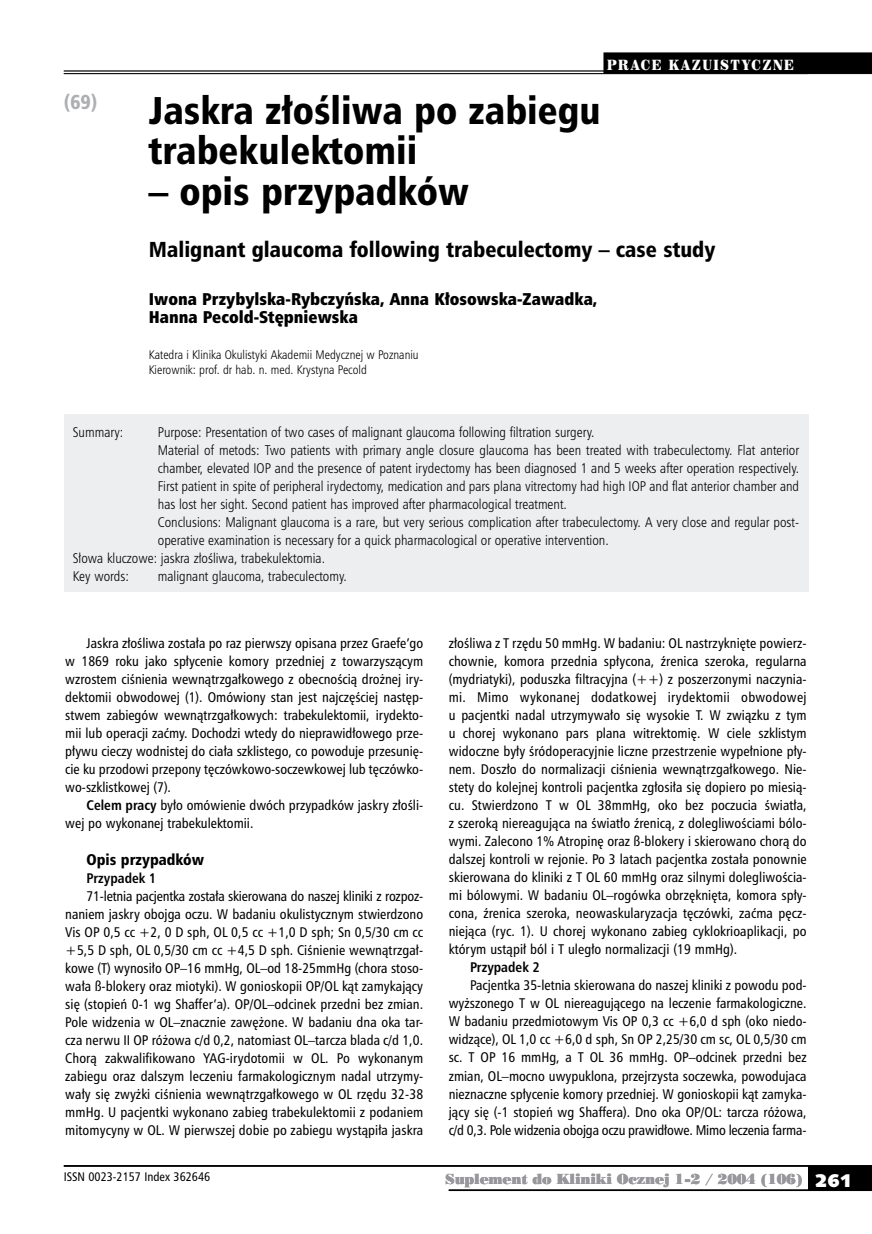
<style>
.page{position:relative;width:872px;height:1234px;background:#fff}
.page>*{position:absolute;margin:0;border:0;box-sizing:border-box;transform-origin:0 0}
.t1{font:37.5px/40.5px "Humnst 777 Blk Cn PL";color:#000}
.t2{font:21px "Humnst 777 Blk Cn PL";color:#000}
.t3{font:19.5px "Humnst 777 Blk Cn PL";color:#aeafb2}
.t4{font:16.5px/18px "Humnst 777 X Blk Cn PL";color:#000}
.t5{font:15px "Humnst 777 Blk Cn PL";color:#000}
.t6{font:13.5px/18px "Humnst 777 Cn PL";color:#000;text-align:justify}
.t7{font:13.5px "Humnst 777 Lt Cn PL";color:#000}
.t8{font:13.5px "Poster Bodoni PL";letter-spacing:-.015em;color:#98989c}
.t9{font:700 13.5px "Humnst 777 Cn PL";color:#000}
.t10{font:13.5px "Century 725 Blk PL";letter-spacing:.13em;color:#fff;scale:.8 1}
.t11{font:12px/15px "Humnst 777 Lt Cn PL";color:#000}
.t12{font:12px "Humnst 777 Cn PL";color:#000}
.s1{font-weight:700}
.s2{font-family:"Humanst 531 U Blk PL";font-size:18px;color:#fff}
</style>
<div class="page">
<div style="left:808px;top:1165px;width:64px;height:25px;background:#000"></div>
<hr style="left:64px;top:1164px;width:808px;height:2px;background:#000">
<hr style="left:449px;top:1189px;width:423px;height:1px;background:#000">
<hr style="left:64px;top:71px;width:808px;height:1px;background:#000">
<hr style="left:64px;top:73px;width:808px;height:1px;background:#000">
<div style="left:64px;top:414px;width:744px;height:177px;background:#edeeef"></div>
<div style="left:603px;top:52px;width:269px;height:22px;background:#000"></div>
<h3 class="t3" style="left:64px;top:89px;width:35px">(69)</h3>
<p class="t10" style="left:607px;top:56px;width:235px">PRACE KAZUISTYCZNE</p>
<h1 class="t1" style="left:149px;top:89px;width:453px">Jaskra złośliwa po zabiegu trabekulektomii</h1>
<h1 class="t1" style="left:149px;top:170px;width:322px">– opis przypadków</h1>
<h2 class="t2" style="left:149px;top:235px;width:568px">Malignant glaucoma following trabeculectomy – case study</h2>
<p class="t4" style="left:149px;top:289px;width:450px">Iwo-na Przy-byl-ska--Ry-bczy-ńska, An-na Kło-sow-ska--Z-awa-dka,<br>Han-na Pe-cold--Stę-pnie-wska</p>
<p class="t11" style="left:149px;top:347px;width:271px">Ka-te-dra i Kli-ni-ka Oku-li-sty-ki Aka-de-mii Me-dycz-nej w Po-zna-niu<br>Kie-row-nik: prof. dr hab. n. med. Kry-sty-na Pe-cold</p>
<p class="t7" style="left:73px;top:423px;width:52px">Summary:</p>
<p class="t7" style="left:158px;top:423px;width:438px">Purpose: Presentation of two cases of malignant glaucoma following filtration surgery.</p>
<p class="t7" style="left:158px;top:441px;width:643px">Material of metods: Two patients with primary angle closure glaucoma has been treated with trabeculectomy. Flat anterior</p>
<p class="t7" style="left:158px;top:459px;width:643px">chamber, elevated IOP and the presence of patent irydectomy has been diagnosed 1 and 5 weeks after operation respectively.</p>
<p class="t7" style="left:158px;top:477px;width:643px">First patient in spite of peripheral irydectomy, medication and pars plana vitrectomy had high IOP and flat anterior chamber and</p>
<p class="t7" style="left:158px;top:495px;width:410px">has lost her sight. Second patient has improved after pharmacological treatment.</p>
<p class="t7" style="left:158px;top:513px;width:643px">Conclusions: Malignant glaucoma is a rare, but very serious complication after trabeculectomy. A very close and regular post-</p>
<p class="t7" style="left:158px;top:531px;width:452px">operative examination is necessary for a quick pharmacological or operative intervention.</p>
<p class="t7" style="left:73px;top:549px;width:254px">Słowa kluczowe: jaskra złośliwa, trabekulektomia.</p>
<p class="t7" style="left:73px;top:567px;width:58px">Key words:</p>
<p class="t7" style="left:158px;top:567px;width:190px">malignant glaucoma, trabeculectomy.</p>
<p class="t6" style="left:65px;top:634px;width:359px;text-indent:21px">Jaskra złośliwa została po raz pierwszy opisana przez Graefe’go w 1869 roku jako spłycenie komory przedniej z towarzyszącym wzrostem ciśnienia wewnątrzgałkowego z obecnością drożnej iry&shy;dektomii obwodowej (1). Omówiony stan jest najczęściej następ&shy;stwem zabiegów wewnątrzgałkowych: trabekulektomii, irydekto&shy;mii lub operacji zaćmy. Dochodzi wtedy do nieprawidłowego prze&shy;pływu cieczy wodnistej do ciała szklistego, co powoduje przesunię&shy;cie ku przodowi przepony tęczówkowo-soczewkowej lub tęczówko&shy;wo-szklistkowej (7).</p>
<p class="t6" style="left:65px;top:796px;width:358px;text-indent:21px"><span class="s1">Ce-lem pra-cy</span> było omówienie dwóch przypadków jaskry złośli&shy;wej po wykonanej trabekulektomii.</p>
<p class="t5" style="left:87px;top:849px;width:119px">Opis przypadków</p>
<p class="t9" style="left:87px;top:868px;width:71px">Przy-pa-dek 1</p>
<p class="t6" style="left:65px;top:886px;width:359px;text-indent:21px">71-letnia pacjentka została skierowana do naszej kliniki z rozpoz&shy;naniem jaskry obojga oczu. W badaniu okulistycznym stwierdzono Vis OP 0,5 cc +2, 0 D sph, OL 0,5 cc +1,0 D sph; Sn 0,5/30 cm cc +5,5 D sph, OL 0,5/30 cm cc +4,5 D sph. Ciśnienie wewnątrzgał&shy;kowe (T) wynosiło OP–16 mmHg, OL–od 18-25mmHg (chora stoso&shy;wała ß-blokery oraz miotyki). W gonioskopii OP/OL kąt zamykający się (stopień 0-1 wg Shaffer’a). OP/OL–odcinek przedni bez zmian.<br>Pole widzenia w OL–znacznie zawężone. W badaniu dna oka tar&shy;cza nerwu II OP różowa c/d 0,2, natomiast OL–tarcza blada c/d 1,0.<br>Chorą zakwalifikowano YAG-irydotomii w OL. Po wykonanym zabiegu oraz dalszym leczeniu farmakologicznym nadal utrzymy&shy;wały się zwyżki ciśnienia wewnątrzgałkowego w OL rzędu 32-38 mmHg. U pacjentki wykonano zabieg trabekulektomii z podaniem mitomycyny w OL. W pierwszej dobie po zabiegu wystąpiła jaskra</p>
<p class="t12" style="left:64px;top:1168px;width:148px">ISSN 0023-2157 Index 362646</p>
<p class="t6" style="left:449px;top:634px;width:359px">złośliwa z T rzędu 50 mmHg. W badaniu: OL nastrzyknięte powierz&shy;chownie, komora przednia spłycona, źrenica szeroka, regularna (mydriatyki), poduszka filtracyjna (++) z poszerzonymi naczynia&shy;mi. Mimo wykonanej dodatkowej irydektomii obwodowej u pacjentki nadal utrzymywało się wysokie T. W związku z tym u chorej wykonano pars plana witrektomię. W ciele szklistym widoczne były śródoperacyjnie liczne przestrzenie wypełnione pły&shy;nem. Doszło do normalizacji ciśnienia wewnątrzgałkowego. Nie&shy;stety do kolejnej kontroli pacjentka zgłosiła się dopiero po miesią&shy;cu. Stwierdzono T w OL 38mmHg, oko bez poczucia światła, z szeroką niereagująca na światło źrenicą, z dolegliwościami bólo&shy;wymi. Zalecono 1% Atropinę oraz ß-blokery i skierowano chorą do dalszej kontroli w rejonie. Po 3 latach pacjentka została ponownie skierowana do kliniki z T OL 60 mmHg oraz silnymi dolegliwościa&shy;mi bólowymi. W badaniu OL–rogówka obrzęknięta, komora spły&shy;cona, źrenica szeroka, neowaskularyzacja tęczówki, zaćma pęcz&shy;niejąca (ryc. 1). U chorej wykonano zabieg cyklokrioaplikacji, po którym ustąpił ból i T uległo normalizacji (19 mmHg).</p>
<p class="t9" style="left:470px;top:958px;width:71px">Przy-pa-dek 2</p>
<p class="t6" style="left:449px;top:976px;width:359px;text-indent:21px">Pacjentka 35-letnia skierowana do naszej kliniki z powodu pod&shy;wyższonego T w OL niereagującego na leczenie farmakologiczne.<br>W badaniu przedmiotowym Vis OP 0,3 cc +6,0 d sph (oko niedo&shy;widzące), OL 1,0 cc +6,0 d sph, Sn OP 2,25/30 cm sc, OL 0,5/30 cm sc. T OP 16 mmHg, a T OL 36 mmHg. OP–odcinek przedni bez zmian, OL–mocno uwypuklona, przejrzysta soczewka, powodujaca nieznaczne spłycenie komory przedniej. W gonioskopii kąt zamyka&shy;jący się (-1 stopień wg Shaffera). Dno oka OP/OL: tarcza różowa, c/d 0,3. Pole widzenia obojga oczu prawidłowe. Mimo leczenia farma-</p>
<p class="t8" style="left:445px;top:1169px;width:408px">Suplement do Kliniki Ocznej 1-2 / 2004 (106) <span class="s2">261</span></p>
</div>
